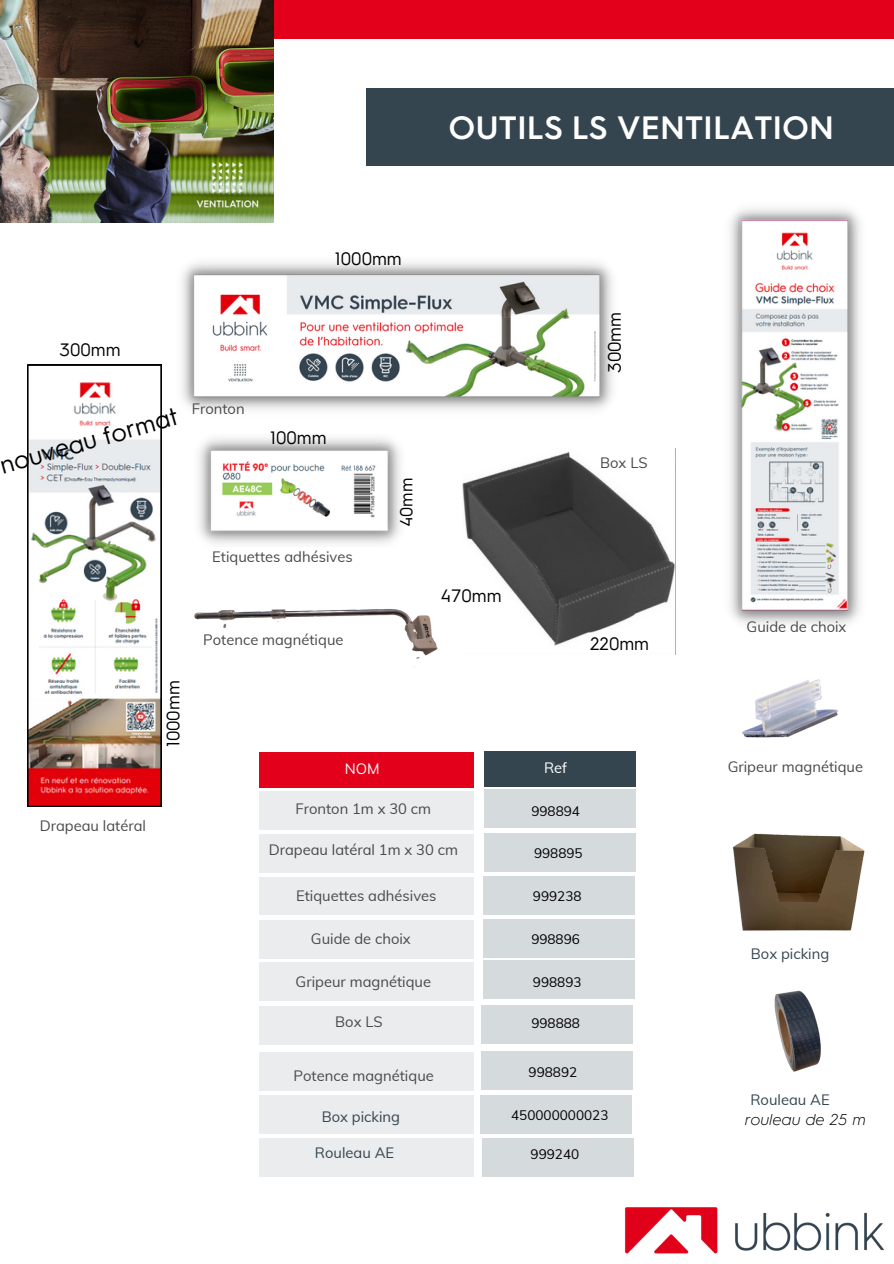
<style>
.page{position:relative;width:894px;height:1264px;background:#fff}
.page>*{position:absolute;margin:0;border:0;box-sizing:border-box;transform-origin:0 0}
.t1{font:600 32.4px "HGS3";color:#fff}
.t2{font:24.75px "HGS3";color:#000}
.t3{font:18px "HGS3";color:#000}
.t4{font:17.4px "HGS3";color:#000}
.t5{font:italic 300 15.75px "HGS3";color:#000}
.t6{font:14.7px "Muli";color:#494949}
.t7{font:14.7px "Muli";color:#344550}
.t8{font:14.7px "Muli";color:#fff}
.t9{font:13.5px "Muli";color:#000}
</style>
<div class="page">
<div style="left:366px;top:88px;width:527px;height:77px;background:#344550"></div>
<div style="left:0;top:0;width:893px;height:39px;background:#e2001a"></div>
<img style="left:579px;top:1161px;width:305px;height:93px">
<div style="left:259px;top:791px;width:214px;height:38px;background:#eaecee"></div>
<div style="left:483px;top:789px;width:152px;height:39px;background:#d5dadd"></div>
<div style="left:259px;top:752px;width:214px;height:36px;background:#e2001a"></div>
<div style="left:483px;top:751px;width:152px;height:36px;background:#344550"></div>
<div style="left:259px;top:834px;width:214px;height:38px;background:#eaecee"></div>
<div style="left:483px;top:832px;width:152px;height:39px;background:#d5dadd"></div>
<img style="left:182px;top:262px;width:431px;height:148px">
<img style="left:730px;top:208px;width:131px;height:417px">
<img style="left:194px;top:609px;width:244px;height:58px">
<img style="left:742px;top:679px;width:96px;height:59px">
<img style="left:199px;top:438px;width:202px;height:106px">
<img style="left:462px;top:452px;width:213px;height:194px">
<img style="left:0;top:0;width:273px;height:222px">
<img style="left:190px;top:152px;width:83px;height:65px">
<div style="left:259px;top:877px;width:214px;height:37px;background:#eaecee"></div>
<div style="left:482px;top:876px;width:152px;height:38px;background:#d5dadd"></div>
<div style="left:259px;top:920px;width:214px;height:38px;background:#eaecee"></div>
<div style="left:482px;top:919px;width:152px;height:38px;background:#d5dadd"></div>
<div style="left:259px;top:962px;width:214px;height:38px;background:#eaecee"></div>
<div style="left:482px;top:960px;width:152px;height:38px;background:#d5dadd"></div>
<div style="left:259px;top:1006px;width:214px;height:39px;background:#eaecee"></div>
<div style="left:481px;top:1005px;width:152px;height:38px;background:#d5dadd"></div>
<div style="left:259px;top:1051px;width:214px;height:39px;background:#eaecee"></div>
<div style="left:481px;top:1050px;width:152px;height:39px;background:#d5dadd"></div>
<img style="left:27px;top:365px;width:134px;height:441px">
<div style="left:479px;top:1094px;width:152px;height:39px;background:#d5dadd"></div>
<div style="left:481px;top:1137px;width:152px;height:39px;background:#d5dadd"></div>
<img style="left:774px;top:990px;width:47px;height:82px">
<img style="left:733px;top:833px;width:132px;height:98px">
<div style="left:259px;top:1094px;width:214px;height:39px;background:#eaecee"></div>
<div style="left:259px;top:1137px;width:214px;height:39px;background:#eaecee"></div>
<p class="t1" style="left:448px;top:108px;width:387px">OUTILS LS VENTILATION</p>
<p class="t3" style="left:335px;top:248px;width:68px">1000mm</p>
<h5 class="t3" style="left:60px;top:339px;width:63px">300mm</h5>
<p class="t2" style="left:-3px;top:451px;width:185px;rotate:-16deg">nouveau format</p>
<p class="t3" style="left:162px;top:747px;width:68px;rotate:-90deg">1000mm</p>
<h5 class="t6" style="left:40px;top:816px;width:108px">Drapeau latéral</h5>
<p class="t6" style="left:192px;top:399px;width:54px">Fronton</p>
<h5 class="t3" style="left:270px;top:427px;width:58px">100mm</h5>
<h5 class="t6" style="left:212px;top:547px;width:142px">Etiquettes adhésives</h5>
<h5 class="t6" style="left:203px;top:630px;width:142px">Potence magnétique</h5>
<h5 class="t4" style="left:396px;top:527px;width:51px;rotate:-90deg">40mm</h5>
<p class="t3" style="left:440px;top:585px;width:63px">470mm</p>
<h5 class="t3" style="left:603px;top:373px;width:63px;rotate:-90deg">300mm</h5>
<h5 class="t6" style="left:600px;top:453px;width:49px">Box LS</h5>
<p class="t3" style="left:590px;top:632px;width:61px">220mm</p>
<h3 class="t8" style="left:345px;top:759px;width:36px">NOM</h3>
<p class="t6" style="left:295px;top:799px;width:137px">Fronton 1m x 30 cm</p>
<h3 class="t8" style="left:544px;top:758px;width:25px">Ref</h3>
<h5 class="t9" style="left:531px;top:802px;width:50px">998894</h5>
<h3 class="t6" style="left:268px;top:840px;width:191px">Drapeau latéral 1m x 30 cm</h3>
<h5 class="t9" style="left:534px;top:844px;width:50px">998895</h5>
<p class="t9" style="left:533px;top:887px;width:50px">999238</p>
<h3 class="t6" style="left:311px;top:929px;width:101px">Guide de choix</h3>
<h5 class="t9" style="left:531px;top:930px;width:50px">998896</h5>
<p class="t6" style="left:295px;top:972px;width:137px">Gripeur magnétique</p>
<h5 class="t9" style="left:533px;top:973px;width:50px">998893</h5>
<h3 class="t6" style="left:335px;top:1012px;width:49px">Box LS</h3>
<h5 class="t9" style="left:531px;top:1014px;width:50px">998888</h5>
<h5 class="t6" style="left:296px;top:886px;width:142px">Etiquettes adhésives</h5>
<h2 class="t6" style="left:293px;top:1066px;width:142px">Potence magnétique</h2>
<p class="t7" style="left:321px;top:1107px;width:80px">Box picking</p>
<p class="t7" style="left:315px;top:1142px;width:81px">Rouleau AE</p>
<h4 class="t9" style="left:528px;top:1063px;width:50px">998892</h4>
<h5 class="t9" style="left:511px;top:1106px;width:99px">450000000023</h5>
<p class="t9" style="left:530px;top:1145px;width:50px">999240</p>
<p class="t6" style="left:746px;top:617px;width:101px">Guide de choix</p>
<p class="t6" style="left:727px;top:757px;width:137px">Gripeur magnétique</p>
<h5 class="t7" style="left:750px;top:944px;width:80px">Box picking</h5>
<h5 class="t7" style="left:750px;top:1090px;width:81px">Rouleau AE</h5>
<h5 class="t5" style="left:744px;top:1110px;width:123px">rouleau de 25 m</h5>
</div>
